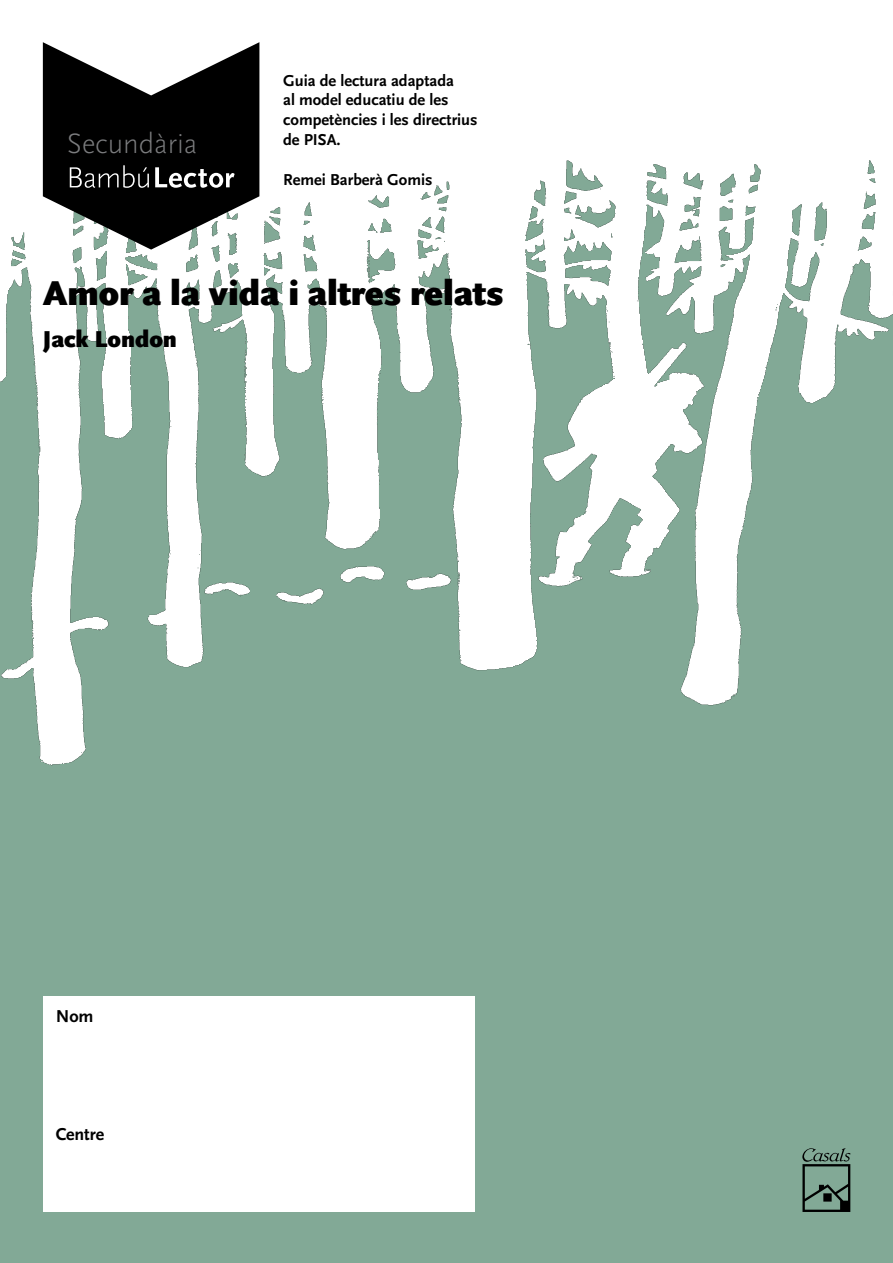
<style>
.page{position:relative;width:893px;height:1263px;background:#82a996}
.page>*{position:absolute;margin:0;border:0;box-sizing:border-box;transform-origin:0 0}
.t1{font:900 36px "Scala Sans";color:#000}
.t2{font:300 29.25px "Scala Sans";color:#7b7c7e}
.t3{font:900 24px "Scala Sans";color:#000}
.t4{font:700 18px "Scala Sans";color:#000}
.t5{font:700 16.5px/19.8px "Scala Sans";color:#000}
</style>
<div class="page">
<div style="left:43px;top:996px;width:431px;height:215px;background:#fff"></div>
<svg style="left:802px;top:1148px;width:48px;height:64px"></svg>
<img style="left:0;top:0;width:893px;height:766px">
<svg style="left:43px;top:42px;width:216px;height:208px;background:#444545"></svg>
<h2 class="t2" style="left:67px;top:128px;width:132px">Secundària</h2>
<p class="t5" style="left:283px;top:71px;width:196px">Guia de lectura adaptada<br>al model educatiu de les competències i les directrius de PISA.</p>
<p class="t5" style="left:283px;top:170px;width:151px">Remei Barberà Gomis</p>
<h1 class="t1" style="left:43px;top:273px;width:462px">Amor a la vida i altres relats</h1>
<h3 class="t3" style="left:43px;top:326px;width:136px">Jack London</h3>
<p class="t4" style="left:56px;top:1006px;width:39px">Nom</p>
<p class="t4" style="left:56px;top:1124px;width:50px">Centre</p>
</div>
